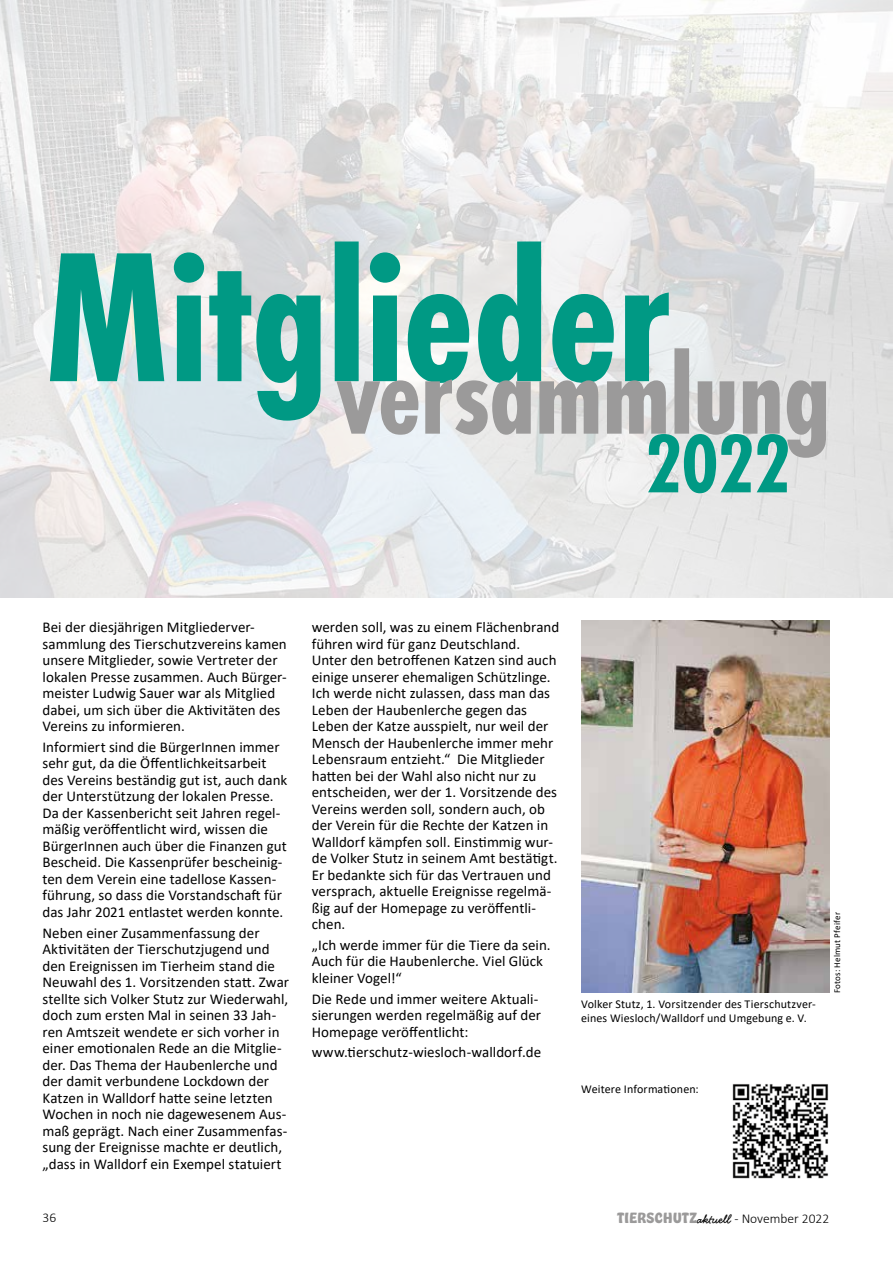
<style>
.page{position:relative;width:893px;height:1263px;background:#fff}
.page>*{position:absolute;margin:0;border:0;box-sizing:border-box;transform-origin:0 0}
.t1{font:15px/16.5px "Calibri";color:#000}
.t2{font:300 13.5px "Calibri";color:#000}
.t3{font:12px/13.5px "Calibri";letter-spacing:.01em;color:#000}
.t4{font:9px "Calibri";letter-spacing:.02em;color:#000}
.s1{font-family:"Hobeaux";font-weight:700;color:#9b9a9a}
.s2{font-family:"Handsome Pro";font-weight:700}
</style>
<div class="page">
<img style="left:581px;top:621px;width:248px;height:372px">
<img style="left:0;top:0;width:893px;height:598px">
<svg style="left:50px;top:241px;width:619px;height:180px;background:#83c5bc"></svg>
<svg style="left:336px;top:348px;width:490px;height:110px;background:#adc2bf"></svg>
<svg style="left:648px;top:434px;width:140px;height:59px;background:#6dbdb2"></svg>
<img style="left:732px;top:1084px;width:97px;height:95px">
<p class="t1" style="left:43px;top:618px;width:246px">Bei der diesjährigen Mitgliederver&shy;sammlung des Tierschutzvereins kamen unsere Mitglieder, sowie Vertreter der lokalen Presse zusammen. Auch Bürger&shy;meister Ludwig Sauer war als Mitglied dabei, um sich über die Aktivitäten des Vereins zu informieren.</p>
<p class="t1" style="left:43px;top:738px;width:246px">Informiert sind die BürgerInnen immer sehr gut, da die Öffentlichkeitsarbeit des Vereins beständig gut ist, auch dank der Unterstützung der lokalen Presse.<br>Da der Kassenbericht seit Jahren regel&shy;mäßig veröffentlicht wird, wissen die BürgerInnen auch über die Finanzen gut Bescheid. Die Kassenprüfer bescheinig&shy;ten dem Verein eine tadellose Kassen&shy;führung, so dass die Vorstandschaft für das Jahr 2021 entlastet werden konnte.</p>
<p class="t1" style="left:43px;top:924px;width:248px">Neben einer Zusammenfassung der Aktivitäten der Tierschutzjugend und den Ereignissen im Tierheim stand die Neuwahl des 1. Vorsitzenden statt. Zwar stellte sich Volker Stutz zur Wiederwahl, doch zum ersten Mal in seinen 33 Jah&shy;ren Amtszeit wendete er sich vorher in einer emotionalen Rede an die Mitglie&shy;der. Das Thema der Haubenlerche und der damit verbundene Lockdown der Katzen in Walldorf hatte seine letzten Wochen in noch nie dagewesenem Aus&shy;maß geprägt. Nach einer Zusammenfas&shy;sung der Ereignisse machte er deutlich, „dass in Walldorf ein Exempel statuiert</p>
<p class="t1" style="left:312px;top:618px;width:249px">werden soll, was zu einem Flächenbrand führen wird für ganz Deutschland.<br>Unter den betroffenen Katzen sind auch einige unserer ehemaligen Schützlinge.<br>Ich werde nicht zulassen, dass man das Leben der Haubenlerche gegen das Leben der Katze ausspielt, nur weil der Mensch der Haubenlerche immer mehr Lebensraum entzieht.“ Die Mitglieder hatten bei der Wahl also nicht nur zu entscheiden, wer der 1. Vorsitzende des Vereins werden soll, sondern auch, ob der Verein für die Rechte der Katzen in Walldorf kämpfen soll. Einstimmig wur&shy;de Volker Stutz in seinem Amt bestätigt.<br>Er bedankte sich für das Vertrauen und versprach, aktuelle Ereignisse regelmä&shy;ßig auf der Homepage zu veröffentli&shy;chen.</p>
<p class="t1" style="left:312px;top:936px;width:240px">„Ich werde immer für die Tiere da sein.<br>Auch für die Haubenlerche. Viel Glück kleiner Vogel!“</p>
<p class="t1" style="left:312px;top:990px;width:231px">Die Rede und immer weitere Aktuali&shy;sierungen werden regelmäßig auf der<br>Homepage veröffentlicht:</p>
<p class="t1" style="left:312px;top:1044px;width:231px">www.tierschutz-wiesloch-walldorf.de</p>
<p class="t3" style="left:581px;top:997px;width:236px">Volker Stutz, 1. Vorsitzender des Tierschutzver&shy;eines Wiesloch/Walldorf und Umgebung e. V.</p>
<p class="t4" style="left:831px;top:993px;width:82px;rotate:-90deg">Fotos: Helmut Pfeifer</p>
<p class="t3" style="left:581px;top:1082px;width:119px">Weitere Informationen:</p>
<p class="t2" style="left:43px;top:1209px;width:15px">36</p>
<p class="t2" style="left:617px;top:1210px;width:214px"><span class="s1">TIERSCHUTZ</span><span class="s2">aktuell</span> - November 2022</p>
</div>
